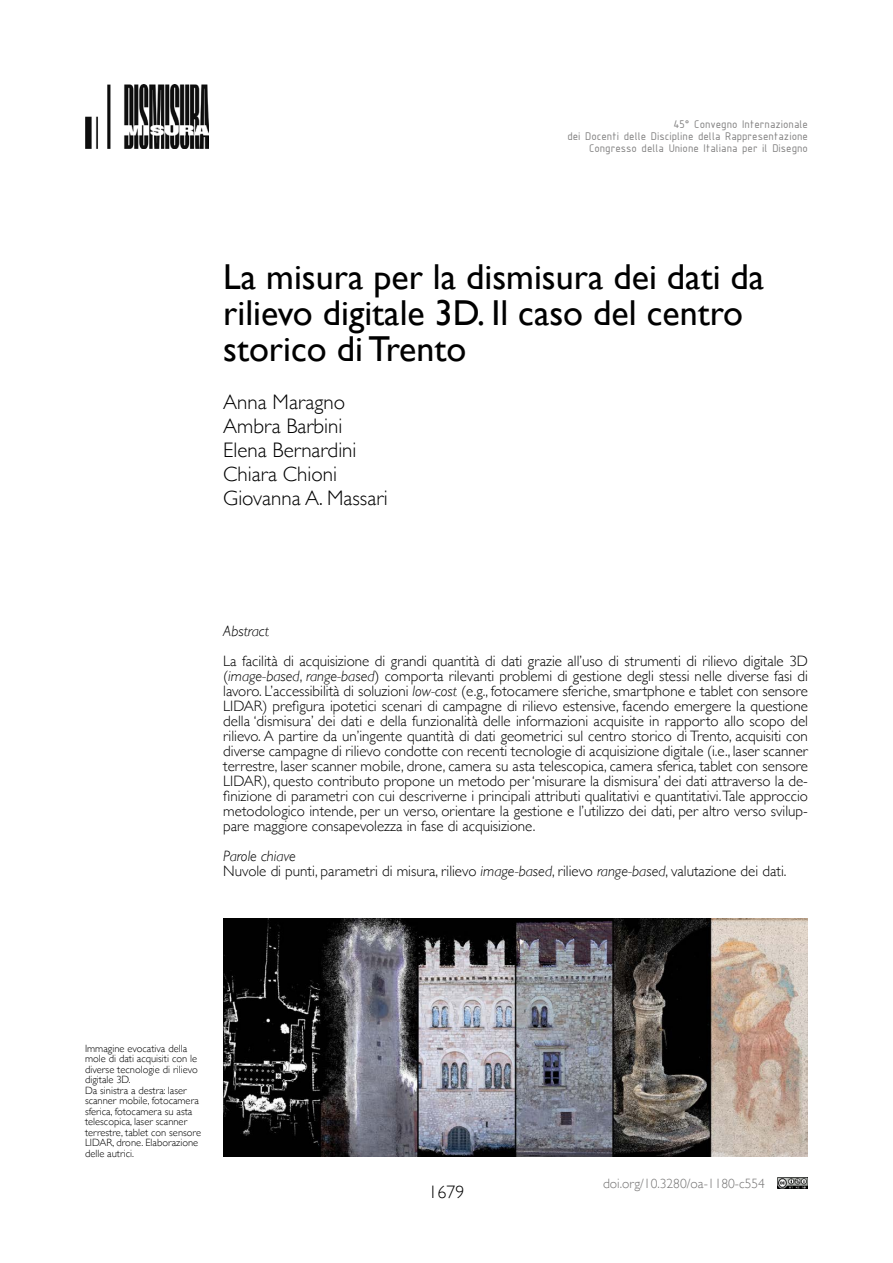
<style>
.page{position:relative;width:893px;height:1263px;background:#fff}
.page>*{position:absolute;margin:0;border:0;box-sizing:border-box;transform-origin:0 0}
.t1{font:36px/36px "Gill Sans";color:#000}
.t2{font:300 21px/24px "Gill Sans";color:#000}
.t3{font:300 18px "Gill Sans";color:#000}
.t4{font:300 15px/15px "Gill Sans";color:#000;text-align:justify}
.t5{font:italic 300 15px "Gill Sans";color:#000}
.t6{font:300 13.5px "Gill Sans";color:#757474}
.t7{font:12px/12px "ISOCPEUR";color:#818080;text-align:right}
.t8{font:300 10.5px/10.5px "Gill Sans";color:#000}
.s1{font-style:italic}
</style>
<div class="page">
<img style="left:778px;top:1178px;width:30px;height:10px">
<img style="left:85px;top:85px;width:124px;height:63px">
<img style="left:223px;top:918px;width:585px;height:239px">
<p class="t7" style="left:567px;top:118px;width:242px">45° Convegno Internazionale<br>dei Docenti delle Discipline della Rappresentazione<br>Congresso della Unione Italiana per il Disegno</p>
<h1 class="t1" style="left:223px;top:258px;width:543px">La misura per la dismisura dei dati da rilievo digitale 3D. Il caso del centro storico di Trento</h1>
<h2 class="t2" style="left:223px;top:389px;width:166px">Anna Maragno<br>Ambra Barbini<br>Elena Bernardini<br>Chiara Chioni<br>Giovanna A. Massari</h2>
<p class="t5" style="left:223px;top:622px;width:47px">Abstract</p>
<p class="t4" style="left:223px;top:653px;width:586px">La facilità di acquisizione di grandi quantità di dati grazie all’uso di strumenti di rilievo digitale 3D (<span class="s1">image-based</span>, <span class="s1">range-based</span>) comporta rilevanti problemi di gestione degli stessi nelle diverse fasi di lavoro. L’accessibilità di soluzioni <span class="s1">low-cost</span> (e.g., fotocamere sferiche, smartphone e tablet con sensore LIDAR) prefigura ipotetici scenari di campagne di rilievo estensive, facendo emergere la questione della ‘dismisura’ dei dati e della funzionalità delle informazioni acquisite in rapporto allo scopo del rilievo. A partire da un’ingente quantità di dati geometrici sul centro storico di Trento, acquisiti con diverse campagne di rilievo condotte con recenti tecnologie di acquisizione digitale (i.e., laser scanner terrestre, laser scanner mobile, drone, camera su asta telescopica, camera sferica, tablet con sensore LIDAR), questo contributo propone un metodo per ‘misurare la dismisura’ dei dati attraverso la de&shy;finizione di parametri con cui descriverne i principali attributi qualitativi e quantitativi. Tale approccio metodologico intende, per un verso, orientare la gestione e l’utilizzo dei dati, per altro verso svilup&shy;pare maggiore consapevolezza in fase di acquisizione.</p>
<p class="t4" style="left:223px;top:848px;width:565px"><span class="s1">Parole chiave<br></span>Nuvole di punti, parametri di misura, rilievo <span class="s1">image-based</span>, rilievo <span class="s1">range-based</span>, valutazione dei dati.</p>
<p class="t8" style="left:85px;top:1042px;width:118px">Immagine evocativa della mole di dati acquisiti con le diverse tecnologie di rilievo digitale 3D.<br>Da sinistra a destra: laser scanner mobile, fotocamera sferica, fotocamera su asta telescopica, laser scanner terrestre, tablet con sensore<br>LIDAR, drone. Elaborazione delle autrici.</p>
<p class="t3" style="left:428px;top:1178px;width:37px">1679</p>
<p class="t6" style="left:603px;top:1172px;width:163px">doi.org/10.3280/oa-1180-c554</p>
</div>
